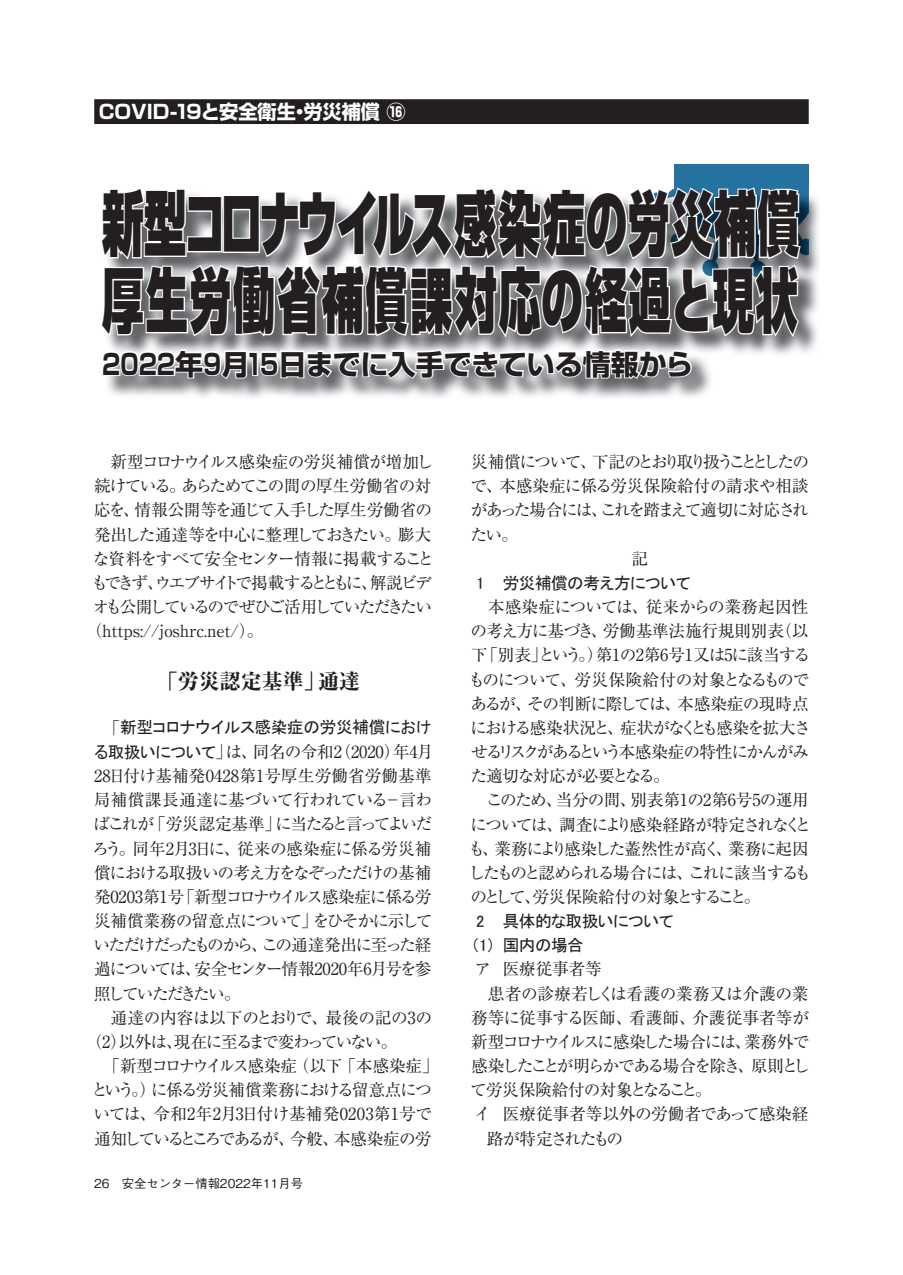
<style>
.page{position:relative;width:903px;height:1275px;background:#fff}
.page>*{position:absolute;margin:0;border:0;box-sizing:border-box;transform-origin:0 0}
.t1{font:900 70px/77px "Shin Go Pro";letter-spacing:.03em;color:#231f20;scale:.6 1}
.t2{font:700 28px "Shin Go Pro";color:#231f20;scale:.8 1}
.t3{font:800 21px "Ryumin Pro";color:#231f20}
.t4{font:700 19.25px "Shin Go Pro";letter-spacing:-.005em;color:#fff}
.t5{font:16.62px/24.2px "Ryumin Pro";letter-spacing:-.065em;color:#231f20;text-align:justify}
.t6{font:16.62px/24.2px "Ryumin Pro";letter-spacing:-.045em;color:#231f20}
.t7{font:16.62px/24.2px "MS P Gothic";letter-spacing:-.03em;color:#231f20}
.t8{font:16.62px "Ryumin Pro";letter-spacing:-.115em;color:#231f20}
.t9{font:16.62px "Ryumin Pro";letter-spacing:.005em;color:#231f20}
.t10{font:16.62px "Ryumin Pro";letter-spacing:-.15em;color:#231f20}
.t11{font:16.62px "Ryumin Pro";letter-spacing:-.16em;color:#231f20}
.t12{font:16.62px "Ryumin Pro";letter-spacing:-.11em;color:#231f20}
.t13{font:16.62px "Ryumin Pro";letter-spacing:-.12em;color:#231f20}
.t14{font:16.62px "Ryumin Pro";letter-spacing:-.01em;color:#231f20}
.t15{font:16.62px "Ryumin Pro";letter-spacing:-.04em;color:#231f20}
.t16{font:16.62px "Ryumin Pro";letter-spacing:-.02em;color:#231f20}
.t17{font:16.62px "Ryumin Pro";color:#231f20}
.t18{font:16.62px "Ryumin Pro";letter-spacing:-.1em;color:#231f20}
.t19{font:500 12.25px "Gothic BBB Pro";color:#231f20}
.s1{font-family:"Ryumin Pro"}
.s2{font-family:"MS P Gothic"}
</style>
<div class="page">
<div style="left:95px;top:100px;width:713px;height:23px;background:#231f20"></div>
<div style="left:94px;top:99px;width:715px;height:25px;border:2px solid #231f20"></div>
<img style="left:108px;top:381px;width:533px;height:17px">
<img style="left:802px;top:189px;width:17px;height:164px">
<img style="left:641px;top:381px;width:70px;height:17px">
<svg style="left:107px;top:164px;width:695px;height:217px"></svg>
<div style="left:585px;top:164px;width:89px;height:25px;background:#fff"></div>
<p class="t4" style="left:97px;top:97px;width:310px">ＣOVID-19と安全衛生・労災補償 ⑯</p>
<h1 class="t1" style="left:102px;top:178px;width:1164px">新型コロナウイルス感染症の労災補償厚生労働省補償課対応の経過と現状</h1>
<h2 class="t2" style="left:102px;top:342px;width:740px">2022年9月15日までに入手できている情報から</h2>
<p class="t15" style="left:111px;top:449px;width:324px">新型コロナウイルス感染症の労災補償が増加し</p>
<p class="t6" style="left:94px;top:473px;width:339px">続けている。あらためてこの間の厚生労働省の対</p>
<p class="t6" style="left:94px;top:497px;width:340px">応を、情報公開等を通じて入手した厚生労働省の</p>
<p class="t5" style="left:94px;top:521px;width:339px">発出した通達等を中心に整理しておきたい。膨大</p>
<p class="t6" style="left:93px;top:545px;width:343px">な資料をすべて安全センター情報に掲載すること</p>
<p class="t10" style="left:91px;top:570px;width:342px">もできず、ウエブサイトで掲載するとともに、解説ビデ</p>
<p class="t8" style="left:93px;top:594px;width:341px">オも公開しているのでぜひご活用していただきたい</p>
<p class="t14" style="left:86px;top:618px;width:179px">（https://joshrc.net/）。</p>
<p class="t3" style="left:157px;top:665px;width:205px">「労災認定基準」通達</p>
<p class="t7" style="left:104px;top:715px;width:329px"><span class="s1">「</span>新型コロナウイルス感染症の労災補償におけ</p>
<p class="t5" style="left:93px;top:739px;width:342px"><span class="s2">る取扱いについて</span>」は、同名の令和2（2020）年4月28日付け基補発0428第1号厚生労働省労働基準局補償課長通達に基づいて行われている－言わばこれが「労災認定基準」に当たると言ってよいだろう。同年2月3日に、従来の感染症に係る労災補償における取扱いの考え方をなぞっただけの基補発0203第1号「新型コロナウイルス感染症に係る労災補償業務の留意点について」をひそかに示していただけだったものから、この通達発出に至った経過については、安全センター情報2020年6月号を参照していただきたい。</p>
<p class="t5" style="left:86px;top:1004px;width:348px;text-indent:25px">通達の内容は以下のとおりで、最後の記の3の（2）以外は、現在に至るまで変わっていない。</p>
<p class="t6" style="left:91px;top:1053px;width:349px;text-indent:12px">「新型コロナウイルス感染症（以下「本感染症」という。）に係る労災補償業務における留意点については、令和2年2月3日付け基補発0203第1号で通知しているところであるが、今般、本感染症の労</p>
<p class="t19" style="left:94px;top:1173px;width:210px">26 安全センター情報2022年11月号</p>
<p class="t11" style="left:471px;top:449px;width:339px">災補償について、下記のとおり取り扱うこととしたの</p>
<p class="t9" style="left:470px;top:473px;width:340px">で、本感染症に係る労災保険給付の請求や相談</p>
<p class="t8" style="left:471px;top:497px;width:339px">があった場合には、これを踏まえて適切に対応され</p>
<p class="t5" style="left:470px;top:521px;width:49px">たい。</p>
<p class="t5" style="left:631px;top:545px;width:18px">記</p>
<p class="t7" style="left:476px;top:570px;width:216px">1 労災補償の考え方について</p>
<p class="t5" style="left:469px;top:594px;width:343px;text-indent:19px">本感染症については、従来からの業務起因性の考え方に基づき、労働基準法施行規則別表（以下「別表」という。）第1の2第6号1又は5に該当するものについて、労災保険給付の対象となるものであるが、その判断に際しては、本感染症の現時点における感染状況と、症状がなくとも感染を拡大させるリスクがあるという本感染症の特性にかんがみた適切な対応が必要となる。</p>
<p class="t5" style="left:468px;top:787px;width:344px;text-align:left;text-indent:17px">このため、当分の間、別表第1の2第6号5の運用については、調査により感染経路が特定されなくとも、業務により感染した蓋然性が高く、業務に起因したものと認められる場合には、これに該当するものとして、労災保険給付の対象とすること。</p>
<p class="t7" style="left:471px;top:909px;width:204px">2 具体的な取扱いについて（1） 国内の場合</p>
<p class="t5" style="left:475px;top:956px;width:129px">ア 医療従事者等</p>
<p class="t16" style="left:488px;top:980px;width:322px">患者の診療若しくは看護の業務又は介護の業</p>
<p class="t9" style="left:471px;top:1004px;width:339px">務等に従事する医師、看護師、介護従事者等が</p>
<p class="t12" style="left:471px;top:1029px;width:340px">新型コロナウイルスに感染した場合には、業務外で</p>
<p class="t13" style="left:471px;top:1053px;width:340px">感染したことが明らかである場合を除き、原則とし</p>
<p class="t6" style="left:470px;top:1077px;width:243px">て労災保険給付の対象となること。</p>
<p class="t17" style="left:474px;top:1101px;width:336px">イ 医療従事者等以外の労働者であって感染経</p>
<p class="t18" style="left:487px;top:1125px;width:138px">路が特定されたもの</p>
</div>
